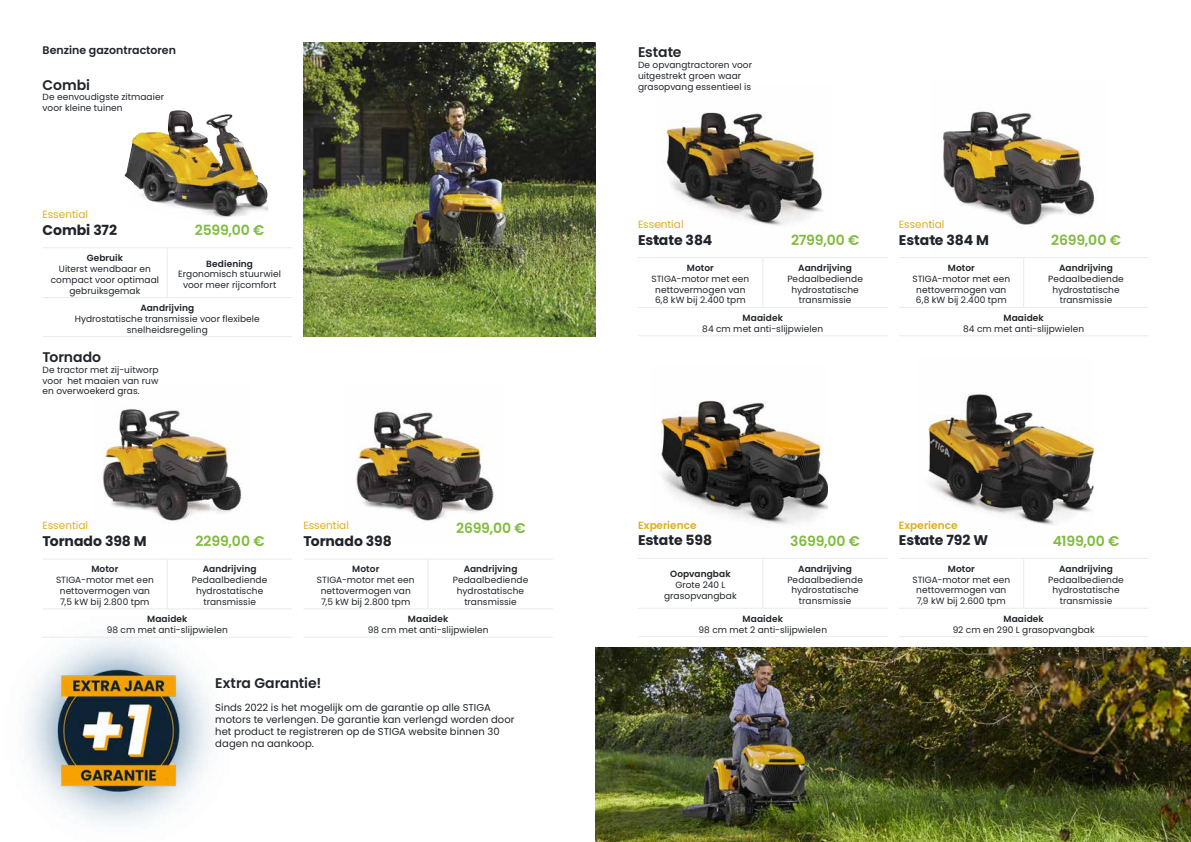
<style>
.page{position:relative;width:1191px;height:842px;background:#fff}
.page>*{position:absolute;margin:0;border:0;box-sizing:border-box;transform-origin:0 0}
.t1{font:700 14px "Poppins";letter-spacing:-.005em;color:#21242a}
.t2{font:600 14px "Poppins";letter-spacing:-.01em;color:#80bb3d}
.t3{font:600 14px "Poppins";letter-spacing:-.005em;color:#21242a}
.t4{font:600 11px "Poppins";color:#21242a}
.t5{font:10.5px "Poppins";color:#e0ad20}
.t6{font:600 10.5px "Poppins";letter-spacing:.005em;color:#e0ad20}
.t7{font:10px/12px "Poppins";letter-spacing:.005em;color:#21242a}
.t8{font:9px/10.8px "Poppins";letter-spacing:.01em;color:#21242a;text-align:center}
.t9{font:600 9px "Poppins";letter-spacing:.01em;color:#21242a}
</style>
<div class="page">
<img style="left:26px;top:608px;width:219px;height:217px">
<img style="left:356px;top:411px;width:139px;height:110px">
<img style="left:102px;top:409px;width:140px;height:112px">
<img style="left:124px;top:110px;width:144px;height:108px">
<img style="left:595px;top:648px;width:596px;height:194px">
<img style="left:303px;top:43px;width:292px;height:293px">
<hr style="left:43px;top:247px;width:124px;height:1px;background:#ebebeb">
<hr style="left:167px;top:247px;width:125px;height:1px;background:#ebebeb">
<hr style="left:167px;top:248px;width:1px;height:49px;background:#ebebeb">
<hr style="left:43px;top:297px;width:124px;height:1px;background:#ebebeb">
<hr style="left:167px;top:297px;width:125px;height:1px;background:#ebebeb">
<hr style="left:43px;top:336px;width:124px;height:1px;background:#ebebeb">
<hr style="left:167px;top:336px;width:125px;height:1px;background:#ebebeb">
<hr style="left:303px;top:559px;width:125px;height:1px;background:#ebebeb">
<hr style="left:428px;top:559px;width:125px;height:1px;background:#ebebeb">
<hr style="left:428px;top:559px;width:1px;height:50px;background:#ebebeb">
<hr style="left:303px;top:609px;width:125px;height:1px;background:#ebebeb">
<hr style="left:428px;top:609px;width:125px;height:1px;background:#ebebeb">
<hr style="left:303px;top:637px;width:125px;height:1px;background:#ebebeb">
<hr style="left:428px;top:637px;width:125px;height:1px;background:#ebebeb">
<hr style="left:43px;top:559px;width:124px;height:1px;background:#ebebeb">
<hr style="left:167px;top:559px;width:125px;height:1px;background:#ebebeb">
<hr style="left:167px;top:559px;width:1px;height:50px;background:#ebebeb">
<hr style="left:43px;top:609px;width:124px;height:1px;background:#ebebeb">
<hr style="left:167px;top:609px;width:125px;height:1px;background:#ebebeb">
<hr style="left:43px;top:637px;width:124px;height:1px;background:#ebebeb">
<hr style="left:167px;top:637px;width:125px;height:1px;background:#ebebeb">
<hr style="left:899px;top:558px;width:124px;height:1px;background:#ebebeb">
<hr style="left:1023px;top:558px;width:125px;height:1px;background:#ebebeb">
<hr style="left:1023px;top:559px;width:1px;height:49px;background:#ebebeb">
<hr style="left:899px;top:608px;width:124px;height:1px;background:#ebebeb">
<hr style="left:1023px;top:608px;width:125px;height:1px;background:#ebebeb">
<hr style="left:899px;top:636px;width:124px;height:1px;background:#ebebeb">
<hr style="left:1023px;top:636px;width:125px;height:1px;background:#ebebeb">
<hr style="left:638px;top:558px;width:125px;height:1px;background:#ebebeb">
<hr style="left:763px;top:558px;width:124px;height:1px;background:#ebebeb">
<hr style="left:762px;top:559px;width:1px;height:49px;background:#ebebeb">
<hr style="left:638px;top:608px;width:125px;height:1px;background:#ebebeb">
<hr style="left:763px;top:608px;width:124px;height:1px;background:#ebebeb">
<hr style="left:638px;top:636px;width:125px;height:1px;background:#ebebeb">
<hr style="left:763px;top:636px;width:124px;height:1px;background:#ebebeb">
<img style="left:928px;top:394px;width:165px;height:131px">
<img style="left:661px;top:400px;width:166px;height:125px">
<hr style="left:899px;top:257px;width:124px;height:1px;background:#ebebeb">
<hr style="left:1023px;top:257px;width:125px;height:1px;background:#ebebeb">
<hr style="left:1023px;top:258px;width:1px;height:49px;background:#ebebeb">
<hr style="left:899px;top:307px;width:124px;height:1px;background:#ebebeb">
<hr style="left:1023px;top:307px;width:125px;height:1px;background:#ebebeb">
<hr style="left:899px;top:335px;width:124px;height:1px;background:#ebebeb">
<hr style="left:1023px;top:335px;width:125px;height:1px;background:#ebebeb">
<img style="left:942px;top:111px;width:154px;height:114px">
<hr style="left:638px;top:257px;width:125px;height:1px;background:#ebebeb">
<hr style="left:763px;top:257px;width:124px;height:1px;background:#ebebeb">
<hr style="left:762px;top:258px;width:1px;height:49px;background:#ebebeb">
<hr style="left:638px;top:307px;width:125px;height:1px;background:#ebebeb">
<hr style="left:763px;top:307px;width:124px;height:1px;background:#ebebeb">
<hr style="left:638px;top:335px;width:125px;height:1px;background:#ebebeb">
<hr style="left:763px;top:335px;width:124px;height:1px;background:#ebebeb">
<img style="left:666px;top:112px;width:157px;height:114px">
<p class="t4" style="left:43px;top:44px;width:135px">Benzine gazontractoren</p>
<h1 class="t3" style="left:43px;top:77px;width:49px">Combi</h1>
<p class="t8" style="left:43px;top:92px;width:123px;text-align:left">De eenvoudigste zitmaaier voor kleine tuinen</p>
<h1 class="t3" style="left:638px;top:44px;width:45px">Estate</h1>
<p class="t8" style="left:638px;top:60px;width:116px;text-align:left">De opvangtractoren voor uitgestrekt groen waar grasopvang essentieel is</p>
<p class="t5" style="left:43px;top:208px;width:47px">Essential</p>
<h1 class="t1" style="left:43px;top:222px;width:76px">Combi 372</h1>
<h1 class="t2" style="left:195px;top:222px;width:71px">2599,00 €</h1>
<p class="t5" style="left:638px;top:218px;width:47px">Essential</p>
<h1 class="t1" style="left:638px;top:232px;width:76px">Estate 384</h1>
<p class="t5" style="left:899px;top:218px;width:47px">Essential</p>
<h1 class="t2" style="left:791px;top:232px;width:70px">2799,00 €</h1>
<h1 class="t1" style="left:899px;top:232px;width:92px">Estate 384 M</h1>
<h1 class="t2" style="left:1051px;top:232px;width:71px">2699,00 €</h1>
<p class="t9" style="left:87px;top:253px;width:38px">Gebruik</p>
<p class="t8" style="left:51px;top:263px;width:110px">Uiterst wendbaar en compact voor optimaal gebruiksgemak</p>
<p class="t9" style="left:206px;top:258px;width:48px">Bediening</p>
<p class="t8" style="left:178px;top:269px;width:104px">Ergonomisch stuurwiel voor meer rijcomfort</p>
<p class="t9" style="left:140px;top:303px;width:55px">Aandrijving</p>
<p class="t8" style="left:75px;top:313px;width:187px">Hydrostatische transmissie voor flexibele snelheidsregeling</p>
<p class="t9" style="left:687px;top:263px;width:29px">Motor</p>
<p class="t8" style="left:651px;top:273px;width:99px">STIGA-motor met een nettovermogen van<br>6,8 kW bij 2.400 tpm</p>
<p class="t9" style="left:798px;top:263px;width:55px">Aandrijving</p>
<p class="t8" style="left:787px;top:273px;width:77px">Pedaalbediende hydrostatische transmissie</p>
<p class="t9" style="left:947px;top:263px;width:29px">Motor</p>
<p class="t8" style="left:912px;top:273px;width:99px">STIGA-motor met een nettovermogen van<br>6,8 kW bij 2.400 tpm</p>
<p class="t9" style="left:1059px;top:263px;width:55px">Aandrijving</p>
<p class="t8" style="left:1048px;top:273px;width:77px">Pedaalbediende hydrostatische transmissie</p>
<p class="t9" style="left:742px;top:313px;width:42px">Maaidek</p>
<p class="t8" style="left:702px;top:323px;width:122px">84 cm met anti-slijpwielen</p>
<p class="t9" style="left:1003px;top:313px;width:42px">Maaidek</p>
<p class="t8" style="left:963px;top:323px;width:122px">84 cm met anti-slijpwielen</p>
<h1 class="t3" style="left:43px;top:349px;width:60px">Tornado</h1>
<p class="t8" style="left:43px;top:364px;width:118px;text-align:justify">De tractor met zij-uitworp voor het maaien van ruw en overwoekerd gras.</p>
<p class="t5" style="left:43px;top:520px;width:47px">Essential</p>
<h1 class="t1" style="left:43px;top:533px;width:106px">Tornado 398 M</h1>
<h1 class="t2" style="left:195px;top:533px;width:71px">2299,00 €</h1>
<p class="t5" style="left:303px;top:519px;width:47px">Essential</p>
<h1 class="t1" style="left:303px;top:533px;width:90px">Tornado 398</h1>
<h1 class="t2" style="left:456px;top:520px;width:71px">2699,00 €</h1>
<p class="t6" style="left:638px;top:519px;width:60px">Experience</p>
<h1 class="t1" style="left:638px;top:532px;width:76px">Estate 598</h1>
<h1 class="t2" style="left:790px;top:532px;width:71px">3699,00 €</h1>
<h1 class="t2" style="left:1052px;top:532px;width:68px">4199,00 €</h1>
<p class="t6" style="left:899px;top:519px;width:60px">Experience</p>
<h1 class="t1" style="left:899px;top:532px;width:91px">Estate 792 W</h1>
<p class="t9" style="left:91px;top:564px;width:29px">Motor</p>
<p class="t8" style="left:56px;top:575px;width:99px">STIGA-motor met een nettovermogen van<br>7,5 kW bij 2.800 tpm</p>
<p class="t9" style="left:203px;top:564px;width:55px">Aandrijving</p>
<p class="t8" style="left:192px;top:575px;width:77px">Pedaalbediende hydrostatische transmissie</p>
<p class="t9" style="left:352px;top:564px;width:29px">Motor</p>
<p class="t8" style="left:317px;top:575px;width:99px">STIGA-motor met een nettovermogen van<br>7,5 kW bij 2.800 tpm</p>
<p class="t9" style="left:464px;top:564px;width:55px">Aandrijving</p>
<p class="t8" style="left:453px;top:575px;width:77px">Pedaalbediende hydrostatische transmissie</p>
<p class="t9" style="left:670px;top:569px;width:62px">Oopvangbak</p>
<p class="t8" style="left:664px;top:579px;width:74px">Grote 240 L grasopvangbak</p>
<p class="t9" style="left:798px;top:563px;width:55px">Aandrijving</p>
<p class="t8" style="left:787px;top:574px;width:77px">Pedaalbediende hydrostatische transmissie</p>
<p class="t9" style="left:947px;top:563px;width:29px">Motor</p>
<p class="t8" style="left:912px;top:574px;width:99px">STIGA-motor met een nettovermogen van<br>7,9 kW bij 2.600 tpm</p>
<p class="t9" style="left:1059px;top:563px;width:55px">Aandrijving</p>
<p class="t8" style="left:1048px;top:574px;width:77px">Pedaalbediende hydrostatische transmissie</p>
<p class="t9" style="left:147px;top:614px;width:42px">Maaidek</p>
<p class="t8" style="left:107px;top:625px;width:122px">98 cm met anti-slijpwielen</p>
<p class="t9" style="left:408px;top:614px;width:42px">Maaidek</p>
<p class="t8" style="left:368px;top:625px;width:122px">98 cm met anti-slijpwielen</p>
<p class="t9" style="left:742px;top:613px;width:42px">Maaidek</p>
<p class="t8" style="left:698px;top:624px;width:130px">98 cm met 2 anti-slijpwielen</p>
<p class="t9" style="left:1003px;top:613px;width:42px">Maaidek</p>
<p class="t8" style="left:952px;top:624px;width:143px">92 cm en 290 L grasopvangbak</p>
<h1 class="t3" style="left:215px;top:675px;width:108px">Extra Garantie!</h1>
<p class="t7" style="left:215px;top:701px;width:301px">Sinds 2022 is het mogelijk om de garantie op alle STIGA motors te verlengen. De garantie kan verlengd worden door het product te registreren op de STIGA website binnen 30 dagen na aankoop.</p>
</div>
